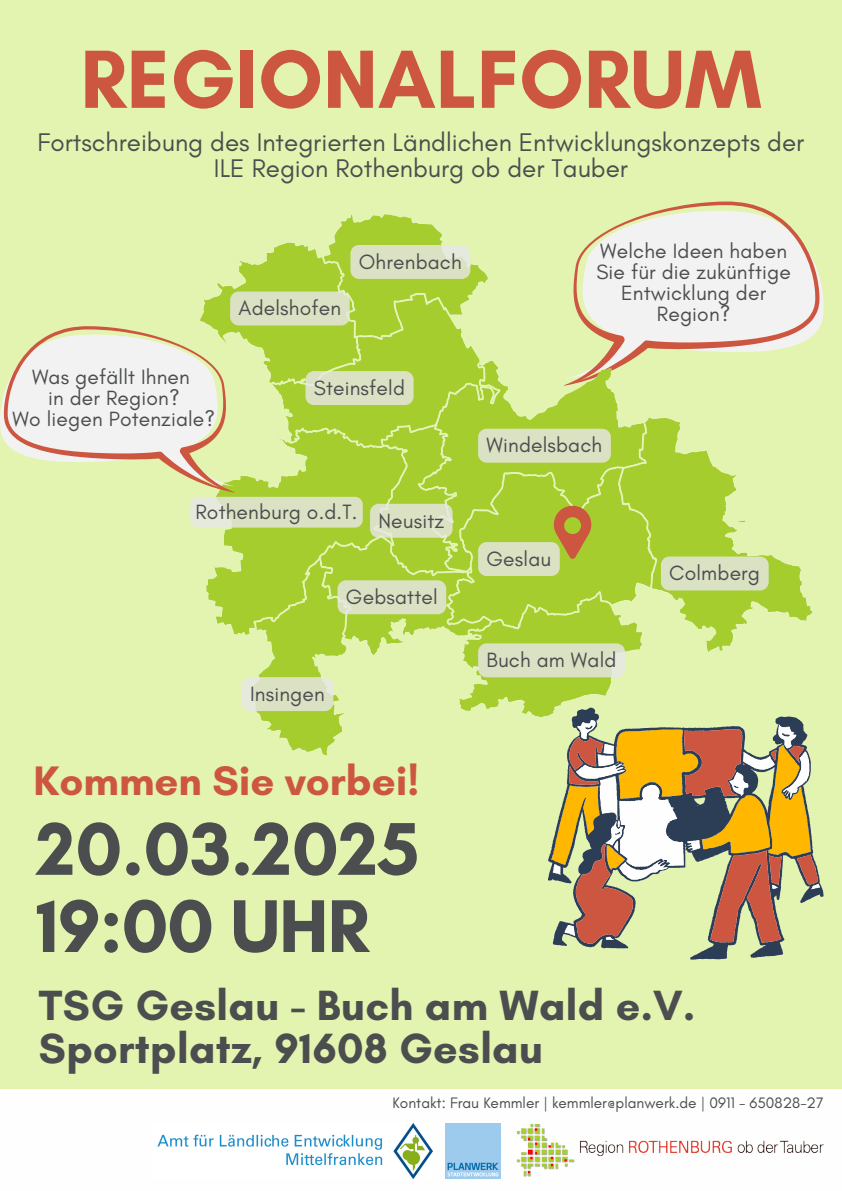
<style>
.page{position:relative;width:842px;height:1191px;background:#fff}
.page>*{position:absolute;margin:0;border:0;box-sizing:border-box;transform-origin:0 0}
.t1{font:700 84px "Glacial Indifference";color:#cd5641}
.t2{font:700 76px "Glacial Indifference";color:#4b4d4f}
.t3{font:700 43px/43.5px "Glacial Indifference";letter-spacing:.01em;color:#4b4d4f}
.t4{font:700 42px "Glacial Indifference";color:#cd5641}
.t5{font:26px/26.2px "Glacial Indifference";color:#4b4d4f;text-align:center}
.t6{font:21px/21px "Glacial Indifference";letter-spacing:.01em;color:#4b4d4f;text-align:center}
.t7{font:15.4px "Glacial Indifference";color:#4b4d4f}
</style>
<div class="page">
<div style="left:0;top:0;width:842px;height:1190px;background:#e2f4af"></div>
<div style="left:0;top:1088px;width:842px;height:102px;background:#fdfefd"></div>
<img style="left:446px;top:1123px;width:55px;height:55px">
<img style="left:516px;top:1123px;width:308px;height:53px">
<img style="left:157px;top:1123px;width:276px;height:55px">
<img style="left:196px;top:201px;width:622px;height:555px">
<svg style="left:551px;top:505px;width:43px;height:54px;background:#b99037"></svg>
<div style="left:190px;top:497px;width:173px;height:30px;background:#e8e8e9;border-radius:8px;opacity:.8"></div>
<div style="left:242px;top:677px;width:91px;height:34px;background:#e8e8e9;border-radius:8px;opacity:.8"></div>
<div style="left:338px;top:580px;width:108px;height:34px;background:#dae2c3;border-radius:8px"></div>
<svg style="left:478px;top:643px;width:147px;height:34px;background:#d9e2c1"></svg>
<div style="left:478px;top:542px;width:82px;height:34px;background:#dae2c3;border-radius:8px"></div>
<div style="left:661px;top:556px;width:108px;height:34px;background:#dae2c3;border-radius:8px"></div>
<div style="left:478px;top:428px;width:133px;height:34px;background:#dae2c3"></div>
<div style="left:305px;top:371px;width:109px;height:34px;background:#dae2c3;border-radius:8px"></div>
<svg style="left:350px;top:245px;width:120px;height:34px;background:#dae2c2"></svg>
<div style="left:370px;top:503px;width:83px;height:34px;background:#e8e8e9;border-radius:8px;opacity:.8"></div>
<svg style="left:0;top:291px;width:350px;height:201px"></svg>
<svg style="left:548px;top:707px;width:275px;height:252px"></svg>
<svg style="left:564px;top:719px;width:256px;height:221px"></svg>
<svg style="left:569px;top:729px;width:249px;height:214px"></svg>
<p class="t1" style="left:80px;top:28px;width:683px">REGIONALFORUM</p>
<h4 class="t5" style="left:38px;top:129px;width:768px">Fortschreibung des Integrierten Ländlichen Entwicklungskonzepts der<br>ILE Region Rothenburg ob der Tauber</h4>
<p class="t6" style="left:13px;top:365px;width:204px">Was gefällt Ihnen<br>in der Region?<br>Wo liegen Potenziale?</p>
<h4 class="t6" style="left:239px;top:297px;width:104px">Adelshofen</h4>
<h4 class="t6" style="left:359px;top:251px;width:104px">Ohrenbach</h4>
<h4 class="t6" style="left:314px;top:377px;width:93px">Steinsfeld</h4>
<p class="t6" style="left:195px;top:501px;width:164px">Rothenburg o.d.T.</p>
<h4 class="t6" style="left:378px;top:509px;width:67px">Neusitz</h4>
<h4 class="t6" style="left:346px;top:586px;width:93px">Gebsattel</h4>
<h4 class="t6" style="left:250px;top:683px;width:76px">Insingen</h4>
<p class="t4" style="left:34px;top:754px;width:387px">Kommen Sie vorbei!</p>
<h3 class="t2" style="left:36px;top:802px;width:385px">20.03.2025</h3>
<h1 class="t2" style="left:36px;top:879px;width:335px">19:00 UHR</h1>
<h4 class="t6" style="left:596px;top:239px;width:196px">Welche Ideen haben<br>Sie für die zukünftige<br>Entwicklung der<br>Region?</h4>
<p class="t6" style="left:486px;top:434px;width:117px">Windelsbach</p>
<h4 class="t6" style="left:486px;top:548px;width:66px">Geslau</h4>
<h4 class="t6" style="left:486px;top:649px;width:131px">Buch am Wald</h4>
<h4 class="t6" style="left:669px;top:562px;width:92px">Colmberg</h4>
<h4 class="t3" style="left:39px;top:982px;width:658px">TSG Geslau - Buch am Wald e.V.<br>Sportplatz, 91608 Geslau</h4>
<h4 class="t7" style="left:393px;top:1093px;width:433px">Kontakt: Frau Kemmler | kemmler@planwerk.de | 0911 - 650828-27</h4>
</div>
